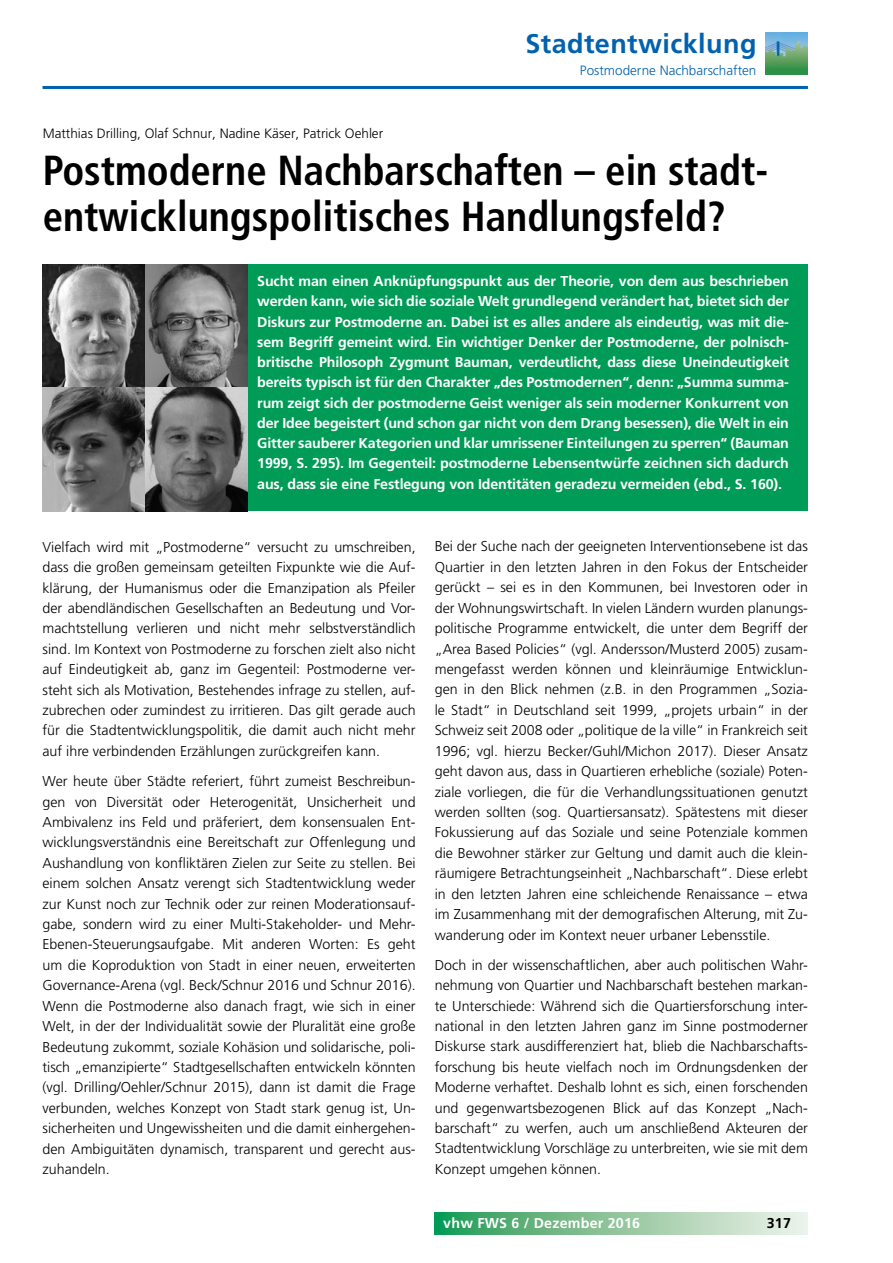
<style>
.page{position:relative;width:893px;height:1263px;background:#fff}
.page>*{position:absolute;margin:0;border:0;box-sizing:border-box;transform-origin:0 0}
.t1{font:700 condensed 42px/46.5px "Frutiger LT";color:#000}
.t2{font:700 27px "Frutiger LT";letter-spacing:.015em;color:#0062ae}
.t3{font:300 14.25px/20.4px "Frutiger LT";color:#000;text-align:justify}
.t4{font:700 14.25px/20.2px "Frutiger LT";letter-spacing:-.01em;color:#fff;text-align:justify}
.t5{font:700 14.25px "Frutiger LT";letter-spacing:.015em;color:#fff}
.t6{font:700 14.25px "Frutiger LT";color:#000}
.t7{font:300 13.5px "Frutiger CE";color:#000}
.t8{font:300 13.5px "Frutiger LT";color:#0062ae}
</style>
<div class="page">
<hr style="left:43px;top:86px;width:765px;height:3px;background:#0062ae">
<svg style="left:435px;top:1213px;width:373px;height:21px;background:#8ec69f"></svg>
<img style="left:766px;top:32px;width:42px;height:43px">
<div style="left:43px;top:265px;width:765px;height:246px;background:#009b56"></div>
<img style="left:43px;top:265px;width:205px;height:246px">
<h2 class="t2" style="left:525px;top:28px;width:233px">Stadtentwicklung</h2>
<p class="t8" style="left:580px;top:62px;width:178px">Postmoderne Nachbarschaften</p>
<p class="t7" style="left:43px;top:126px;width:342px">Matthias Drilling, Olaf Schnur, Nadine Käser, Patrick Oehler</p>
<h1 class="t1" style="left:43px;top:147px;width:727px">Postmoderne Nachbarschaften – ein stadt&shy;entwicklungspolitisches Handlungsfeld?</h1>
<p class="t4" style="left:257px;top:271px;width:533px">Sucht man einen Anknüpfungspunkt aus der Theorie, von dem aus beschrieben werden kann, wie sich die soziale Welt grundlegend verändert hat, bietet sich der Diskurs zur Postmoderne an. Dabei ist es alles andere als eindeutig, was mit die&shy;sem Begriff gemeint wird. Ein wichtiger Denker der Postmoderne, der polnisch&shy;britische Philosoph Zygmunt Bauman, verdeutlicht, dass diese Uneindeutigkeit bereits typisch ist für den Charakter „des Postmodernen“, denn: „Summa summa&shy;rum zeigt sich der postmoderne Geist weniger als sein moderner Konkurrent von der Idee begeistert (und schon gar nicht von dem Drang besessen), die Welt in ein Gitter sauberer Kategorien und klar umrissener Einteilungen zu sperren“ (Bauman 1999, S. 295). Im Gegenteil: postmoderne Lebensentwürfe zeichnen sich dadurch aus, dass sie eine Festlegung von Identitäten geradezu vermeiden (ebd., S. 160).</p>
<p class="t3" style="left:43px;top:537px;width:375px">Vielfach wird mit „Postmoderne“ versucht zu umschreiben, dass die großen gemeinsam geteilten Fixpunkte wie die Auf&shy;klärung, der Humanismus oder die Emanzipation als Pfeiler der abendländischen Gesellschaften an Bedeutung und Vor&shy;machtstellung verlieren und nicht mehr selbstverständlich sind. Im Kontext von Postmoderne zu forschen zielt also nicht auf Eindeutigkeit ab, ganz im Gegenteil: Postmoderne ver&shy;steht sich als Motivation, Bestehendes infrage zu stellen, auf&shy;zubrechen oder zumindest zu irritieren. Das gilt gerade auch für die Stadtentwicklungspolitik, die damit auch nicht mehr auf ihre verbindenden Erzählungen zurückgreifen kann.</p>
<p class="t3" style="left:43px;top:771px;width:375px">Wer heute über Städte referiert, führt zumeist Beschreibun&shy;gen von Diversität oder Heterogenität, Unsicherheit und Ambivalenz ins Feld und präferiert, dem konsensualen Ent&shy;wicklungsverständnis eine Bereitschaft zur Offenlegung und Aushandlung von konfliktären Zielen zur Seite zu stellen. Bei einem solchen Ansatz verengt sich Stadtentwicklung weder zur Kunst noch zur Technik oder zur reinen Moderationsauf&shy;gabe, sondern wird zu einer Multi-Stakeholder- und Mehr-Ebenen-Steuerungsaufgabe. Mit anderen Worten: Es geht um die Koproduktion von Stadt in einer neuen, erweiterten Governance-Arena (vgl. Beck/Schnur 2016 und Schnur 2016).<br>Wenn die Postmoderne also danach fragt, wie sich in einer Welt, in der der Individualität sowie der Pluralität eine große Bedeutung zukommt, soziale Kohäsion und solidarische, poli&shy;tisch „emanzipierte“ Stadtgesellschaften entwickeln könnten (vgl. Drilling/Oehler/Schnur 2015), dann ist damit die Frage verbunden, welches Konzept von Stadt stark genug ist, Un&shy;sicherheiten und Ungewissheiten und die damit einhergehen&shy;den Ambiguitäten dynamisch, transparent und gerecht aus&shy;zuhandeln.</p>
<p class="t3" style="left:435px;top:536px;width:375px">Bei der Suche nach der geeigneten Interventionsebene ist das Quartier in den letzten Jahren in den Fokus der Entscheider gerückt – sei es in den Kommunen, bei Investoren oder in der Wohnungswirtschaft. In vielen Ländern wurden planungs&shy;politische Programme entwickelt, die unter dem Begriff der „Area Based Policies“ (vgl. Andersson/Musterd 2005) zusam&shy;mengefasst werden können und kleinräumige Entwicklun&shy;gen in den Blick nehmen (z.B. in den Programmen „Sozia&shy;le Stadt“ in Deutschland seit 1999, „projets urbain“ in der Schweiz seit 2008 oder „politique de la ville“ in Frankreich seit 1996; vgl. hierzu Becker/Guhl/Michon 2017). Dieser Ansatz geht davon aus, dass in Quartieren erhebliche (soziale) Poten&shy;ziale vorliegen, die für die Verhandlungssituationen genutzt werden sollten (sog. Quartiersansatz). Spätestens mit dieser Fokussierung auf das Soziale und seine Potenziale kommen die Bewohner stärker zur Geltung und damit auch die klein&shy;räumigere Betrachtungseinheit „Nachbarschaft“. Diese erlebt in den letzten Jahren eine schleichende Renaissance – etwa im Zusammenhang mit der demografischen Alterung, mit Zu&shy;wanderung oder im Kontext neuer urbaner Lebensstile.</p>
<p class="t3" style="left:435px;top:955px;width:375px">Doch in der wissenschaftlichen, aber auch politischen Wahr&shy;nehmung von Quartier und Nachbarschaft bestehen markan&shy;te Unterschiede: Während sich die Quartiersforschung inter&shy;national in den letzten Jahren ganz im Sinne postmoderner Diskurse stark ausdifferenziert hat, blieb die Nachbarschafts&shy;forschung bis heute vielfach noch im Ordnungsdenken der Moderne verhaftet. Deshalb lohnt es sich, einen forschenden und gegenwartsbezogenen Blick auf das Konzept „Nach&shy;barschaft“ zu werfen, auch um anschließend Akteuren der Stadtentwicklung Vorschläge zu unterbreiten, wie sie mit dem Konzept umgehen können.</p>
<p class="t5" style="left:443px;top:1215px;width:198px">vhw FWS 6 / Dezember 2016</p>
<p class="t6" style="left:767px;top:1214px;width:26px">317</p>
</div>
